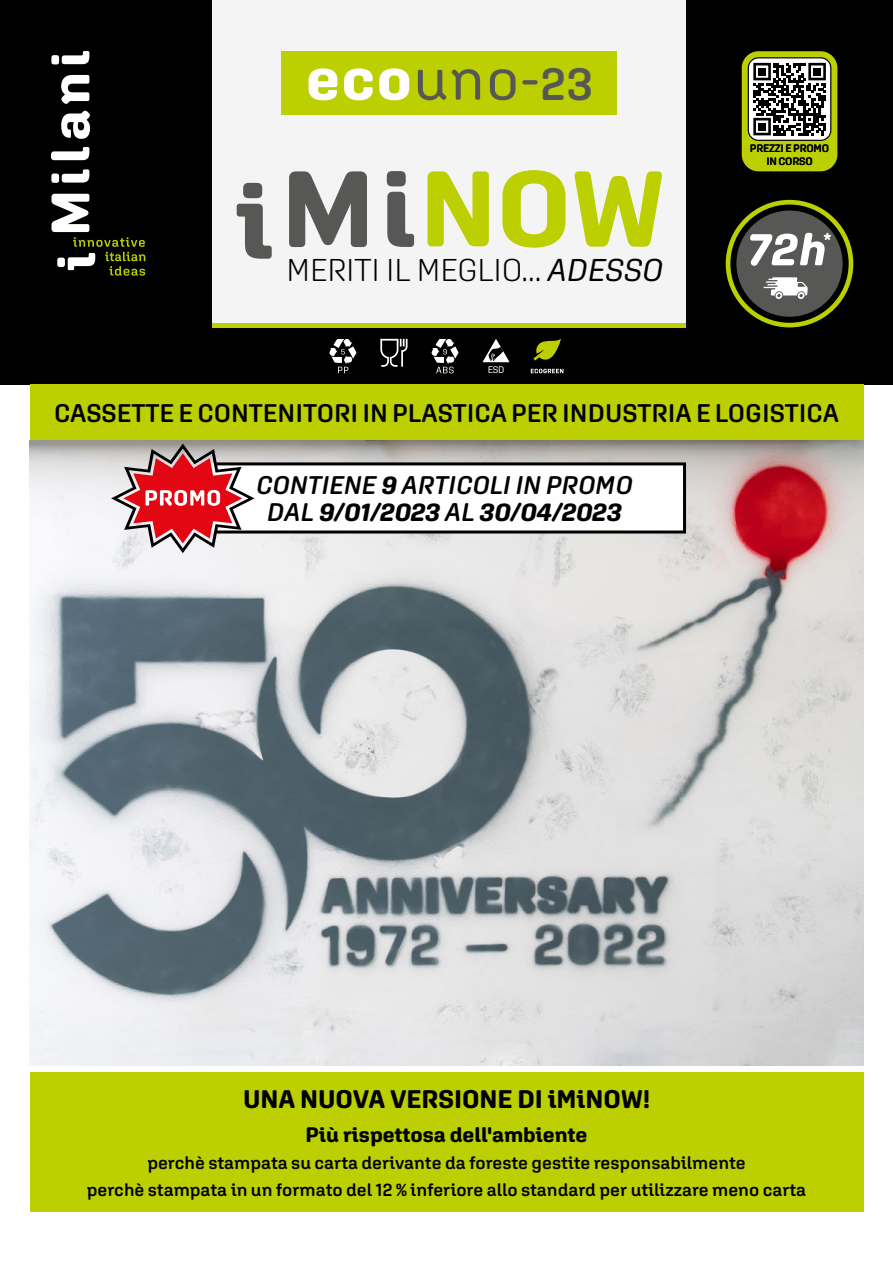
<style>
.page{position:relative;width:893px;height:1263px;background:#fff}
.page>*{position:absolute;margin:0;border:0;box-sizing:border-box;transform-origin:0 0}
.t1{font:60px "Aglet Sans";color:#575756}
.t2{font:300 31.5px "Aglet Sans";color:#000}
.t3{font:600 25.5px "Aglet Sans";color:#000}
.t4{font:italic 600 25.5px/27px "Aglet Sans";color:#000;text-align:center}
.t5{font:700 25.5px "Aglet Sans";color:#000}
.t6{font:700 21px "Aglet Sans";color:#000}
.t7{font:600 18px/27px "Aglet Sans";color:#000;text-align:center}
.t8{font:600 10.8px/12.9px "Aglet Sans";letter-spacing:-.02em;color:#000;text-align:center}
.t9{font:9.45px "Aglet Sans";color:#fff}
.s1{font-weight:700;color:#fff}
.s2{font-weight:600;font-size:46.5px}
.s3{font-weight:400;font-style:italic}
.s4{font-weight:700}
</style>
<div class="page">
<div style="left:0;top:0;width:893px;height:385px;background:#000"></div>
<img style="left:30px;top:440px;width:833px;height:625px">
<div style="left:213px;top:0;width:473px;height:327px;background:#f4f4f4"></div>
<hr style="left:213px;top:323px;width:473px;height:4px;background:#bccf00">
<svg style="left:387px;top:171px;width:27px;height:76px"></svg>
<svg style="left:237px;top:183px;width:35px;height:76px"></svg>
<svg style="left:289px;top:171px;width:78px;height:76px"></svg>
<svg style="left:427px;top:171px;width:62px;height:75px"></svg>
<svg style="left:502px;top:170px;width:63px;height:78px"></svg>
<svg style="left:575px;top:171px;width:87px;height:76px"></svg>
<div style="left:30px;top:385px;width:833px;height:55px;background:#bccf00"></div>
<div style="left:30px;top:1073px;width:833px;height:139px;background:#bccf00"></div>
<svg style="left:51px;top:169px;width:38px;height:14px"></svg>
<svg style="left:51px;top:147px;width:38px;height:13px"></svg>
<svg style="left:61px;top:110px;width:29px;height:29px"></svg>
<svg style="left:61px;top:75px;width:28px;height:29px"></svg>
<svg style="left:51px;top:51px;width:38px;height:13px"></svg>
<svg style="left:52px;top:194px;width:93px;height:82px"></svg>
<svg style="left:531px;top:369px;width:32px;height:4px"></svg>
<svg style="left:533px;top:339px;width:28px;height:22px"></svg>
<svg style="left:329px;top:339px;width:27px;height:34px"></svg>
<svg style="left:380px;top:339px;width:27px;height:28px"></svg>
<svg style="left:431px;top:339px;width:28px;height:34px"></svg>
<svg style="left:482px;top:339px;width:28px;height:23px"></svg>
<svg style="left:726px;top:200px;width:127px;height:127px"></svg>
<div style="left:281px;top:51px;width:336px;height:64px;background:#bccf00"></div>
<svg style="left:111px;top:443px;width:575px;height:110px"></svg>
<div style="left:742px;top:51px;width:95px;height:120px;background:#bccf00;border-radius:17px"></div>
<div style="left:748px;top:58px;width:83px;height:82px;background:#fff;border-radius:10px"></div>
<div style="left:748px;top:57px;width:83px;height:84px;border:1px solid #000;border-radius:10px"></div>
<svg style="left:753px;top:63px;width:73px;height:72px"></svg>
<div style="left:758px;top:68px;width:8px;height:7px;background:#000"></div>
<div style="left:813px;top:68px;width:8px;height:7px;background:#000"></div>
<div style="left:758px;top:123px;width:8px;height:7px;background:#000"></div>
<h1 class="t1" style="left:306px;top:43px;width:289px"><span class="s1">eco</span>uno-<span class="s2">23</span></h1>
<h2 class="t2" style="left:287px;top:252px;width:378px">MERITI IL MEGLIO... <span class="s3">ADESSO</span></h2>
<p class="t9" style="left:488px;top:364px;width:18px">ESD</p>
<p class="t8" style="left:750px;top:142px;width:81px">PREZZI E PROMO<br>IN CORSO</p>
<h3 class="t3" style="left:54px;top:397px;width:786px">CASSETTE E CONTENITORI IN PLASTICA PER INDUSTRIA E LOGISTICA</h3>
<h3 class="t4" style="left:256px;top:471px;width:378px">CONTIENE <span class="s4">9</span> ARTICOLI IN PROMO<br>DAL <span class="s4">9/01/2023</span> AL <span class="s4">30/04/2023</span></h3>
<h3 class="t5" style="left:243px;top:1084px;width:408px">UNA NUOVA VERSIONE DI iMiNOW!</h3>
<p class="t6" style="left:305px;top:1122px;width:283px">Più rispettosa dell'ambiente</p>
<p class="t7" style="left:87px;top:1149px;width:721px">perchè stampata su carta derivante da foreste gestite responsabilmente<br>perchè stampata in un formato del 12 % inferiore allo standard per utilizzare meno carta</p>
</div>
